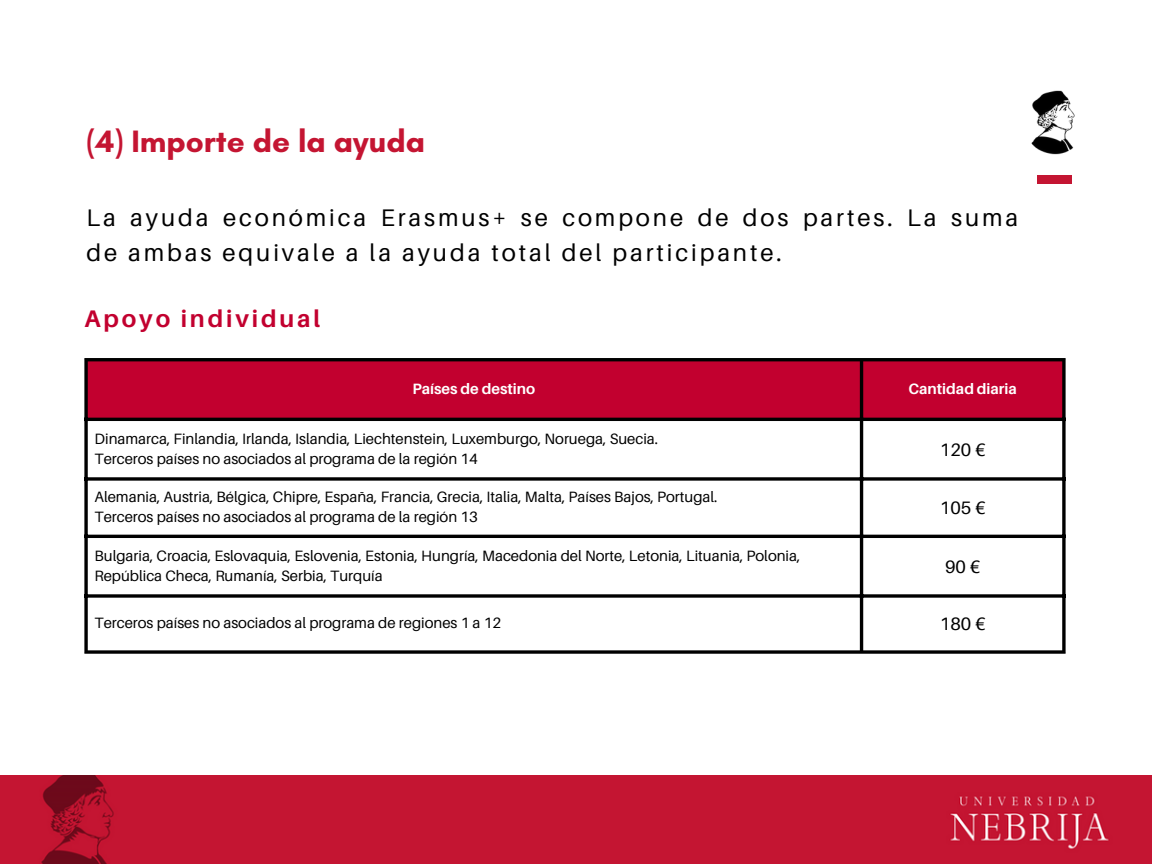
<style>
.page{position:relative;width:1152px;height:864px;background:#fff}
.page>*{position:absolute;margin:0;border:0;box-sizing:border-box;transform-origin:0 0}
.t1{font:700 31.5px "Glacial Indifference";color:#c41532}
.t2{font:24px/34.8px "Aileron";letter-spacing:.12em;color:#000}
.t3{font:700 24px "Aileron";letter-spacing:.12em;color:#c2002f}
.t4{font:18px "Aileron";color:#000}
.t5{font:15px/20.2px "Aileron";color:#000}
.t6{font:700 15px "Aileron";color:#fff}
</style>
<div class="page">
<div style="left:1037px;top:175px;width:35px;height:8px;background:#c41532"></div>
<img style="left:1031px;top:90px;width:44px;height:65px">
<div style="left:0;top:776px;width:1152px;height:88px;background:#c41532"></div>
<div style="left:88px;top:361px;width:974px;height:57px;background:#c2002f"></div>
<svg style="left:84px;top:361px;width:4px;height:289px"></svg>
<hr style="left:860px;top:361px;width:3px;height:289px;background:#000">
<svg style="left:1062px;top:361px;width:4px;height:289px"></svg>
<hr style="left:84px;top:358px;width:982px;height:3px;background:#000">
<hr style="left:84px;top:418px;width:982px;height:3px;background:#000">
<svg style="left:84px;top:477px;width:982px;height:4px;background:#272727"></svg>
<hr style="left:84px;top:535px;width:982px;height:3px;background:#000">
<svg style="left:84px;top:594px;width:982px;height:4px;background:#272727"></svg>
<svg style="left:84px;top:650px;width:982px;height:4px;background:#272727"></svg>
<p class="t1" style="left:86px;top:122px;width:340px">(4) Importe de la ayuda</p>
<p class="t2" style="left:86px;top:200px;width:933px">La ayuda económica Erasmus+ se compone de dos partes. La suma de ambas equivale a la ayuda total del participante.</p>
<p class="t3" style="left:84px;top:304px;width:237px">Apoyo individual</p>
<p class="t6" style="left:412px;top:379px;width:124px">Países de destino</p>
<p class="t6" style="left:908px;top:379px;width:110px">Cantidad diaria</p>
<p class="t5" style="left:95px;top:428px;width:565px">Dinamarca, Finlandia, Irlanda, Islandia, Liechtenstein, Luxemburgo, Noruega, Suecia.</p>
<p class="t5" style="left:95px;top:448px;width:385px">Terceros países no asociados al programa de la región 14</p>
<p class="t4" style="left:940px;top:438px;width:47px">120 €</p>
<p class="t5" style="left:95px;top:486px;width:625px">Alemania, Austria, Bélgica, Chipre, España, Francia, Grecia, Italia, Malta, Países Bajos, Portugal.</p>
<p class="t5" style="left:95px;top:507px;width:385px">Terceros países no asociados al programa de la región 13</p>
<p class="t4" style="left:940px;top:497px;width:47px">105 €</p>
<p class="t5" style="left:95px;top:545px;width:707px">Bulgaria, Croacia, Eslovaquia, Eslovenia, Estonia, Hungría, Macedonia del Norte, Letonia, Lituania, Polonia,<br>República Checa, Rumanía, Serbia, Turquía</p>
<p class="t4" style="left:945px;top:555px;width:37px">90€</p>
<p class="t5" style="left:95px;top:612px;width:408px">Terceros países no asociados al programa de regiones 1 a 12</p>
<p class="t4" style="left:940px;top:613px;width:47px">180 €</p>
</div>
